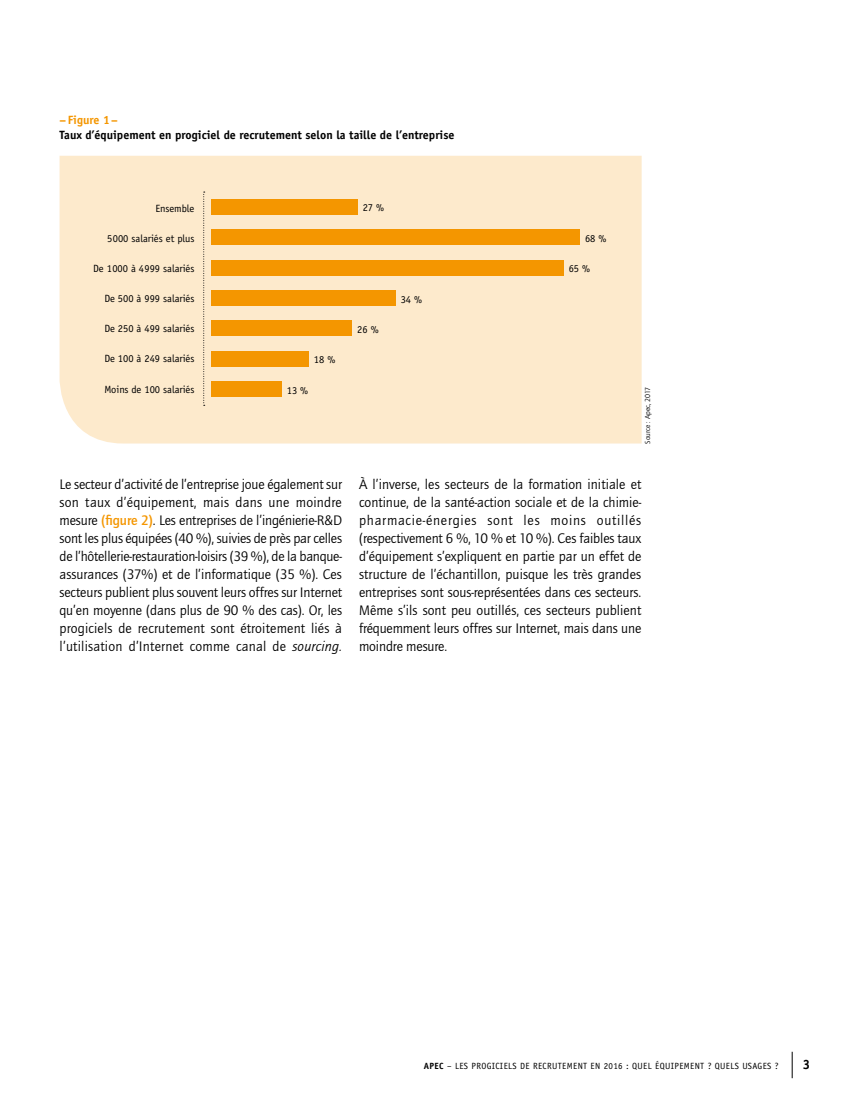
<style>
.page{position:relative;width:851px;height:1106px;background:#fff}
.page>*{position:absolute;margin:0;border:0;box-sizing:border-box;transform-origin:0 0}
.t1{font:14.25px/18px "Quay Itc T";letter-spacing:.005em;color:#000;text-align:justify}
.t2{font:700 13.5px "Officina Sans";color:#000}
.t3{font:700 12px "Officina Sans";color:#000}
.t4{font:700 12px "Officina Sans";color:#f49600}
.t5{font:10.5px "Officina Sans";letter-spacing:-.005em;color:#000}
.t6{font:9px "Officina Sans";letter-spacing:.04em;color:#000}
.t7{font:7.5px "Quay Itc T";color:#000}
.s1{font-weight:700;color:#f49600}
.s2{font-style:italic}
.s3{font-weight:700}
</style>
<div class="page">
<svg style="left:791px;top:1051px;width:1px;height:27px"></svg>
<div style="left:60px;top:156px;width:581px;height:287px;background:#fdeacc"></div>
<svg style="left:203px;top:192px;width:2px;height:214px"></svg>
<div style="left:211px;top:199px;width:146px;height:15px;background:#f49600"></div>
<div style="left:211px;top:229px;width:369px;height:16px;background:#f49600"></div>
<div style="left:211px;top:260px;width:352px;height:15px;background:#f49600"></div>
<div style="left:211px;top:290px;width:184px;height:15px;background:#f49600"></div>
<div style="left:211px;top:321px;width:141px;height:15px;background:#f49600"></div>
<div style="left:211px;top:351px;width:98px;height:15px;background:#f49600"></div>
<div style="left:211px;top:381px;width:71px;height:16px;background:#f49600"></div>
<p class="t4" style="left:60px;top:113px;width:60px">–Figure 1–</p>
<p class="t3" style="left:60px;top:128px;width:396px">Taux d’équipement en progiciel de recrutement selon la taille de l’entreprise</p>
<p class="t5" style="left:155px;top:202px;width:41px">Ensemble</p>
<p class="t5" style="left:107px;top:232px;width:89px">5000 salariés et plus</p>
<p class="t5" style="left:93px;top:262px;width:103px">De 1000 à 4999 salariés</p>
<p class="t5" style="left:104px;top:292px;width:92px">De 500 à 999 salariés</p>
<p class="t5" style="left:104px;top:322px;width:92px">De 250 à 499 salariés</p>
<p class="t5" style="left:104px;top:353px;width:92px">De 100 à 249 salariés</p>
<p class="t5" style="left:104px;top:383px;width:91px">Moins de 100 salariés</p>
<p class="t5" style="left:362px;top:202px;width:23px">27 %</p>
<p class="t5" style="left:314px;top:354px;width:23px">18 %</p>
<p class="t5" style="left:357px;top:323px;width:23px">26 %</p>
<p class="t5" style="left:400px;top:293px;width:23px">34 %</p>
<p class="t5" style="left:585px;top:232px;width:23px">68 %</p>
<p class="t5" style="left:568px;top:262px;width:23px">65 %</p>
<p class="t5" style="left:287px;top:384px;width:23px">13 %</p>
<p class="t7" style="left:643px;top:443px;width:58px;rotate:-90deg">Source : Apec, 2017</p>
<p class="t1" style="left:60px;top:475px;width:284px">Le secteur d’activité de l’entreprise joue également sur son taux d’équipement, mais dans une moindre mesure <span class="s1">(figure 2)</span>. Les entreprises de l’ingénierie-R&amp;D sont les plus équipées (40 %), suivies de près par celles de l’hôtellerie-restauration-loisirs (39 %), de la banque&shy;assurances (37%) et de l’informatique (35 %). Ces secteurs publient plus souvent leurs offres sur Internet qu’en moyenne (dans plus de 90 % des cas). Or, les progiciels de recrutement sont étroitement liés à l’utilisation d’Internet comme canal de <span class="s2">sourcing.</span></p>
<p class="t1" style="left:359px;top:475px;width:284px">À l’inverse, les secteurs de la formation initiale et continue, de la santé-action sociale et de la chimie&shy;pharmacie-énergies sont les moins outillés (respectivement 6 %, 10 % et 10 %). Ces faibles taux d’équipement s’expliquent en partie par un effet de structure de l’échantillon, puisque les très grandes entreprises sont sous-représentées dans ces secteurs.<br>Même s’ils sont peu outillés, ces secteurs publient fréquemment leurs offres sur Internet, mais dans une moindre mesure.</p>
<p class="t6" style="left:424px;top:1060px;width:356px"><span class="s3">APEC</span> – LES PROGICIELS DE RECRUTEMENT EN 2016 : QUEL ÉQUIPEMENT ? QUELS USAGES ?</p>
<p class="t2" style="left:802px;top:1055px;width:9px">3</p>
</div>
